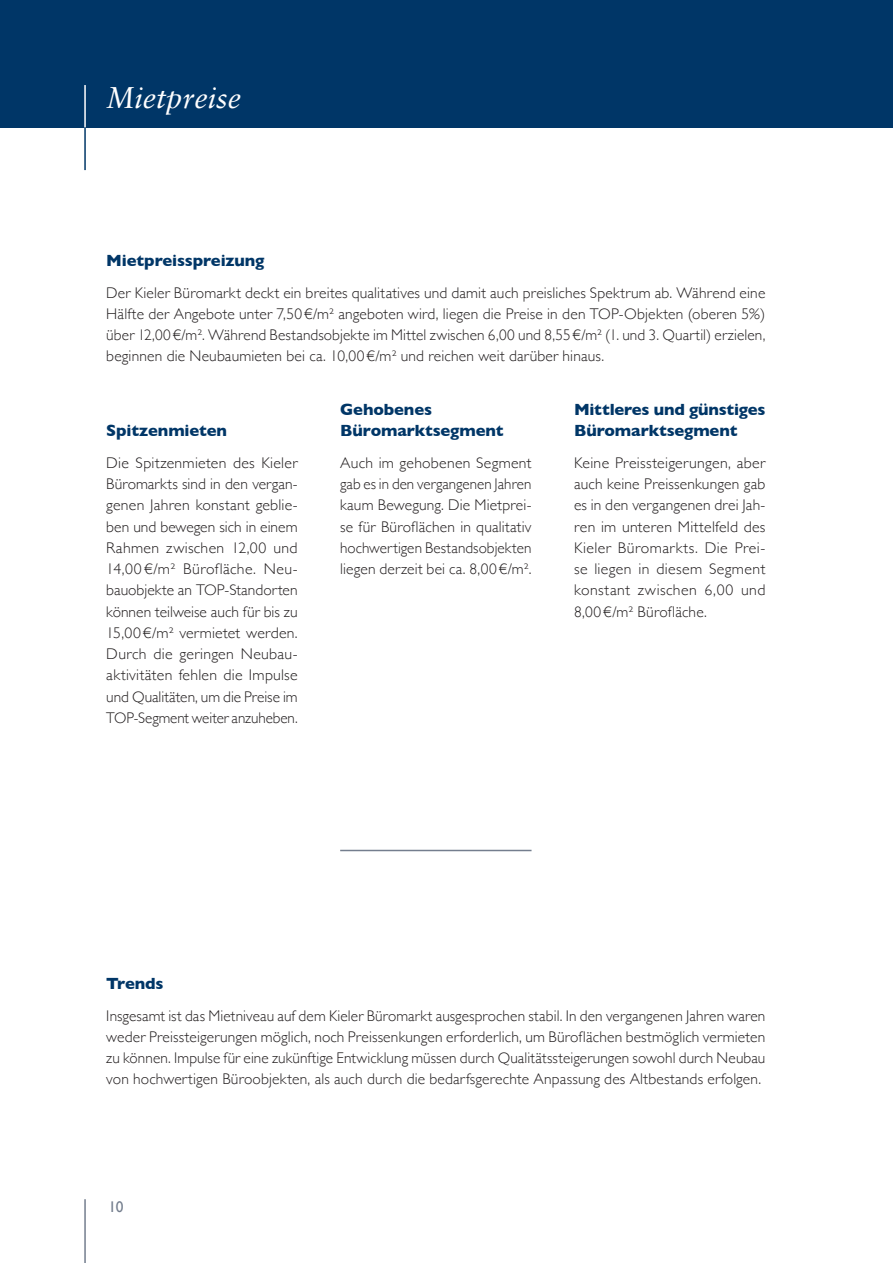
<style>
.page{position:relative;width:893px;height:1263px;background:#fff}
.page>*{position:absolute;margin:0;border:0;box-sizing:border-box;transform-origin:0 0}
.t1{font:italic 30px "Sabon";color:#fff}
.t2{font:700 16.5px/21.3px "Gill Sans";letter-spacing:-.01em;color:#003667}
.t3{font:300 15.45px/21.3px "Gill Sans";letter-spacing:.01em;color:#231f20;text-align:justify}
.t4{font:15.45px "Gill Sans";color:#747e8e}
</style>
<div class="page">
<hr style="left:84px;top:1199px;width:2px;height:64px;background:#747e8e">
<div style="left:0;top:0;width:893px;height:128px;background:#003667"></div>
<hr style="left:84px;top:85px;width:2px;height:43px;background:#fff">
<hr style="left:84px;top:128px;width:2px;height:42px;background:#003667">
<hr style="left:340px;top:850px;width:191px;height:1px;background:#747e8e">
<h1 class="t1" style="left:106px;top:80px;width:136px">Mietpreise</h1>
<p class="t2" style="left:106px;top:249px;width:160px">Mietpreisspreizung</p>
<p class="t3" style="left:106px;top:281px;width:661px">Der Kieler Büromarkt deckt ein breites qualitatives und damit auch preisliches Spektrum ab. Während eine Hälfte der Angebote unter 7,50€/m² angeboten wird, liegen die Preise in den TOP-Objekten (oberen 5%) über 12,00€/m². Während Bestandsobjekte im Mittel zwischen 6,00 und 8,55€/m² (1. und 3. Quartil) erzielen, beginnen die Neubaumieten bei ca. 10,00€/m² und reichen weit darüber hinaus.</p>
<p class="t2" style="left:106px;top:419px;width:122px">Spitzenmieten</p>
<p class="t3" style="left:106px;top:451px;width:193px">Die Spitzenmieten des Kieler Büromarkts sind in den vergan&shy;genen Jahren konstant geblie&shy;ben und bewegen sich in einem Rahmen zwischen 12,00 und 14,00 €/m² Bürofläche. Neu&shy;bauobjekte an TOP-Standorten können teilweise auch für bis zu 15,00€/m² vermietet werden.<br>Durch die geringen Neubau&shy;aktivitäten fehlen die Impulse und Qualitäten, um die Preise im TOP-Segment weiter anzuheben.</p>
<p class="t2" style="left:340px;top:398px;width:165px">Gehobenes<br>Büromarktsegment</p>
<p class="t3" style="left:340px;top:451px;width:193px">Auch im gehobenen Segment gab es in den vergangenen Jahren kaum Bewegung. Die Mietprei&shy;se für Büroflächen in qualitativ hochwertigen Bestandsobjekten liegen derzeit bei ca. 8,00€/m².</p>
<p class="t2" style="left:574px;top:398px;width:193px">Mittleres und günstiges<br>Büromarktsegment</p>
<p class="t3" style="left:574px;top:451px;width:193px">Keine Preissteigerungen, aber auch keine Preissenkungen gab es in den vergangenen drei Jah&shy;ren im unteren Mittelfeld des Kieler Büromarkts. Die Prei&shy;se liegen in diesem Segment konstant zwischen 6,00 und 8,00€/m² Bürofläche.</p>
<p class="t2" style="left:106px;top:972px;width:59px">Trends</p>
<p class="t3" style="left:106px;top:1004px;width:661px">Insgesamt ist das Mietniveau auf dem Kieler Büromarkt ausgesprochen stabil. In den vergangenen Jahren waren weder Preissteigerungen möglich, noch Preissenkungen erforderlich, um Büroflächen bestmöglich vermieten zu können. Impulse für eine zukünftige Entwicklung müssen durch Qualitätssteigerungen sowohl durch Neubau von hochwertigen Büroobjekten, als auch durch die bedarfsgerechte Anpassung des Altbestands erfolgen.</p>
<p class="t4" style="left:108px;top:1198px;width:16px">10</p>
</div>
